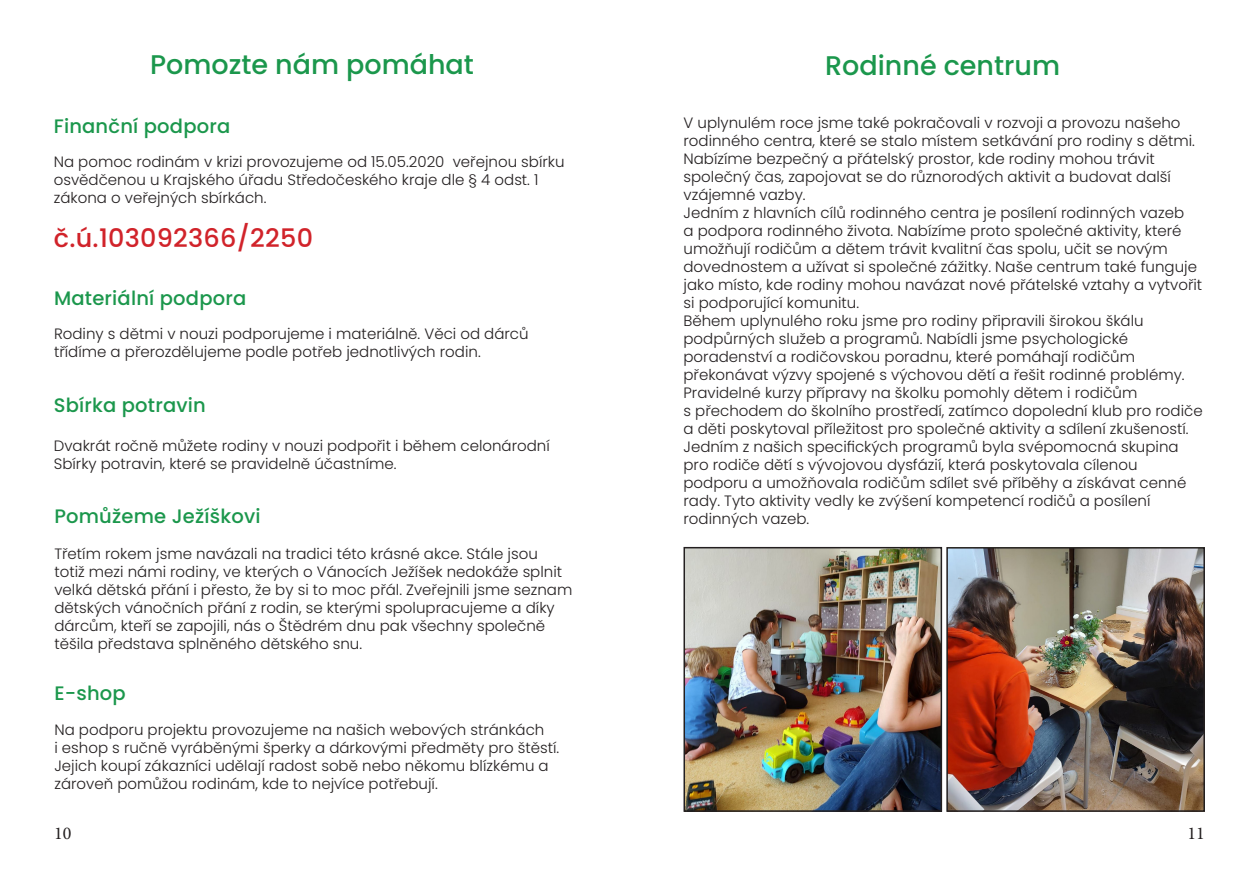
<style>
.page{position:relative;width:1259px;height:893px;background:#fff}
.page>*{position:absolute;margin:0;border:0;box-sizing:border-box;transform-origin:0 0}
.t1{font:500 27px "Poppins";color:#1b974c}
.t2{font:500 25.5px "Poppins";letter-spacing:.01em;color:#d1232a}
.t3{font:500 19.5px "Poppins";letter-spacing:.01em;color:#1b974c}
.t4{font:18px "Minion Pro";color:#231f20}
.t5{font:300 15px/18px "Poppins";color:#231f20}
</style>
<div class="page">
<img style="left:686px;top:550px;width:253px;height:259px">
<div style="left:683px;top:547px;width:259px;height:265px;border:2px solid #231f20"></div>
<img style="left:949px;top:550px;width:253px;height:259px">
<div style="left:946px;top:547px;width:259px;height:265px;border:2px solid #231f20"></div>
<p class="t1" style="left:150px;top:49px;width:325px">Pomozte nám pomáhat</p>
<p class="t3" style="left:54px;top:115px;width:178px">Finanční podpora</p>
<p class="t5" style="left:54px;top:153px;width:512px">Na pomoc rodinám v krizi provozujeme od 15.05.2020 veřejnou sbírku osvědčenou u Krajského úřadu Středočeského kraje dle § 4 odst. 1 zákona o veřejných sbírkách.</p>
<p class="t2" style="left:54px;top:223px;width:261px">č.ú.103092366/2250</p>
<p class="t3" style="left:54px;top:286px;width:194px">Materiální podpora</p>
<p class="t5" style="left:54px;top:325px;width:476px">Rodiny s dětmi v nouzi podporujeme i materiálně. Věci od dárců třídíme a přerozdělujeme podle potřeb jednotlivých rodin.</p>
<p class="t3" style="left:54px;top:393px;width:154px">Sbírka potravin</p>
<p class="t5" style="left:54px;top:436px;width:497px">Dvakrát ročně můžete rodiny v nouzi podpořit i během celonárodní<br>Sbírky potravin, které se pravidelně účastníme.</p>
<p class="t3" style="left:54px;top:505px;width:208px">Pomůžeme Ježíškovi</p>
<p class="t5" style="left:54px;top:545px;width:519px">Třetím rokem jsme navázali na tradici této krásné akce. Stále jsou<br>totiž mezi námi rodiny, ve kterých o Vánocích Ježíšek nedokáže splnit velká dětská přání i přesto, že by si to moc přál. Zveřejnili jsme seznam dětských vánočních přání z rodin, se kterými spolupracujeme a díky dárcům, kteří se zapojili, nás o Štědrém dnu pak všechny společně těšila představa splněného dětského snu.</p>
<p class="t3" style="left:54px;top:682px;width:73px">E-shop</p>
<p class="t5" style="left:54px;top:721px;width:506px">Na podporu projektu provozujeme na našich webových stránkách<br>i eshop s ručně vyráběnými šperky a dárkovými předměty pro štěstí.<br>Jejich koupí zákazníci udělají radost sobě nebo někomu blízkému a zároveň pomůžou rodinám, kde to nejvíce potřebují.</p>
<p class="t1" style="left:825px;top:50px;width:236px">Rodinné centrum</p>
<p class="t5" style="left:683px;top:114px;width:520px">V uplynulém roce jsme také pokračovali v rozvoji a provozu našeho rodinného centra, které se stalo místem setkávání pro rodiny s dětmi.<br>Nabízíme bezpečný a přátelský prostor, kde rodiny mohou trávit společný čas, zapojovat se do různorodých aktivit a budovat další vzájemné vazby.<br>Jedním z hlavních cílů rodinného centra je posílení rodinných vazeb<br>a podpora rodinného života. Nabízíme proto společné aktivity, které umožňují rodičům a dětem trávit kvalitní čas spolu, učit se novým dovednostem a užívat si společné zážitky. Naše centrum také funguje jako místo, kde rodiny mohou navázat nové přátelské vztahy a vytvořit si podporující komunitu.</p>
<p class="t5" style="left:683px;top:312px;width:521px">Během uplynulého roku jsme pro rodiny připravili širokou škálu podpůrných služeb a programů. Nabídli jsme psychologické poradenství a rodičovskou poradnu, které pomáhají rodičům překonávat výzvy spojené s výchovou dětí a řešit rodinné problémy.<br>Pravidelné kurzy přípravy na školku pomohly dětem i rodičům<br>s přechodem do školního prostředí, zatímco dopolední klub pro rodiče a děti poskytoval příležitost pro společné aktivity a sdílení zkušeností.<br>Jedním z našich specifických programů byla svépomocná skupina pro rodiče dětí s vývojovou dysfázií, která poskytovala cílenou podporu a umožňovala rodičům sdílet své příběhy a získávat cenné rady. Tyto aktivity vedly ke zvýšení kompetencí rodičů a posílení rodinných vazeb.</p>
<p class="t4" style="left:54px;top:821px;width:19px">10</p>
<p class="t4" style="left:1187px;top:821px;width:19px">11</p>
</div>
